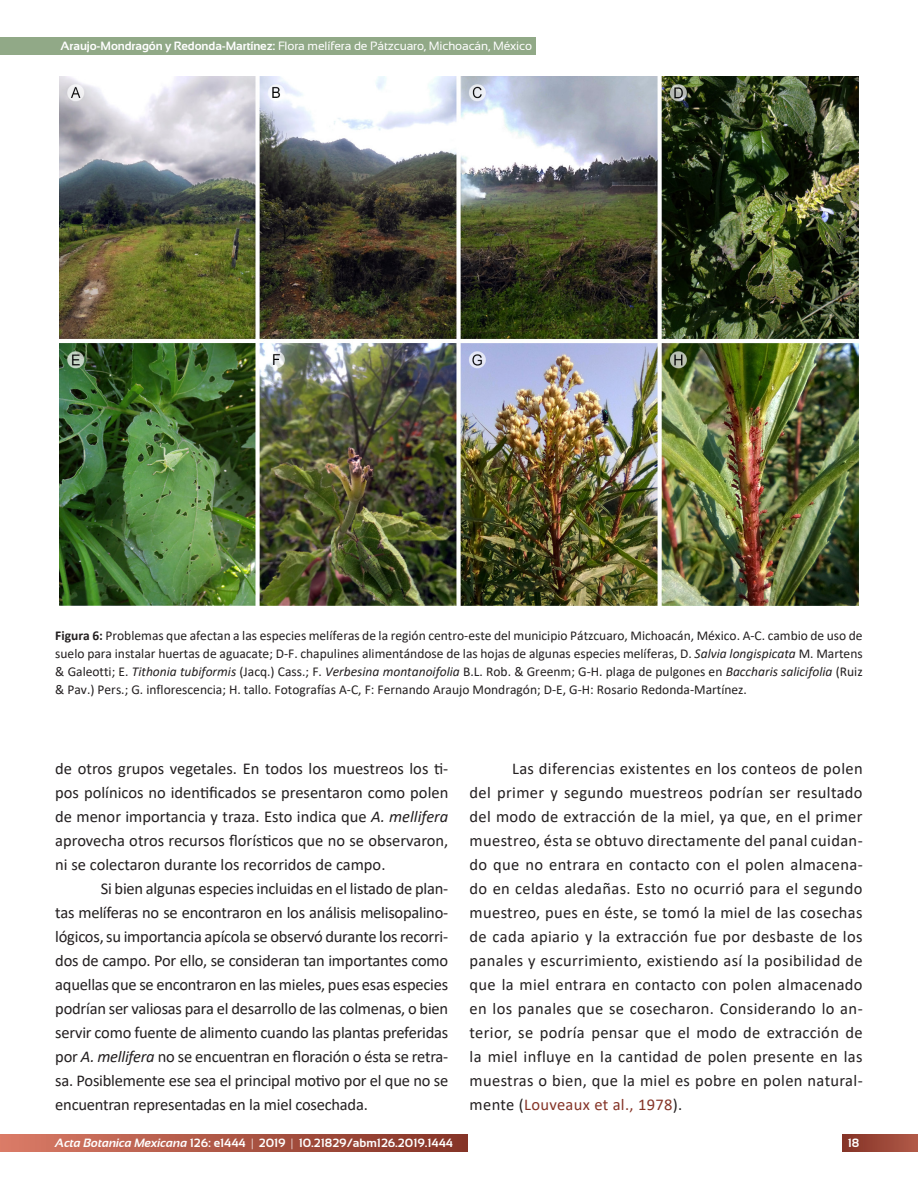
<style>
.page{position:relative;width:918px;height:1188px;background:#fff}
.page>*{position:absolute;margin:0;border:0;box-sizing:border-box;transform-origin:0 0}
.textobase{font:16.5px/24px "Calibri";color:#231f20;text-align:justify}
.piefigura{font:13.5px/18px "Calibri";color:#231f20;text-align:justify}
.t1{font:12px "Sansation";letter-spacing:-.01em;color:#fff}
.t2{font:700 12px "Sansation";color:#fff}
.s1{font-weight:700}
.s2{font-style:italic}
.s3{color:#853427}
.s4{font-weight:300}
</style>
<div class="page">
<div style="left:0;top:37px;width:536px;height:17px;background:#91a987"></div>
<div style="left:0;top:1134px;width:467px;height:17px;background:linear-gradient(to right,#d87a65,#833225)"></div>
<div style="left:842px;top:1134px;width:76px;height:17px;background:linear-gradient(to right,#843326,#b05947)"></div>
<img style="left:59px;top:77px;width:800px;height:528px">
<p class="t1" style="left:61px;top:39px;width:473px"><span class="s1">Araujo-Mondragón y Redonda-Martínez:</span> Flora melífera de Pátzcuaro, Michoacán, México</p>
<p class="piefigura" style="left:55px;top:626px;width:809px"><span class="s1">Figura 6:</span> Problemas que afectan a las especies melíferas de la región centro-este del municipio Pátzcuaro, Michoacán, México. A-C. cambio de uso de suelo para instalar huertas de aguacate; D-F. chapulines alimentándose de las hojas de algunas especies melíferas, D. <span class="s2">Salvia longispicata</span> M. Martens &amp; Galeotti; E. <span class="s2">Tithonia tubiformis</span> (Jacq.) Cass.; F. <span class="s2">Verbesina montanoifolia</span> B.L. Rob. &amp; Greenm; G-H. plaga de pulgones en <span class="s2">Baccharis salicifolia</span> (Ruiz &amp; Pav.) Pers.; G. inflorescencia; H. tallo. Fotografías A-C, F: Fernando Araujo Mondragón; D-E, G-H: Rosario Redonda-Martínez.</p>
<p class="textobase" style="left:55px;top:756px;width:395px">de otros grupos vegetales. En todos los muestreos los ti&shy;pos polínicos no identificados se presentaron como polen de menor importancia y traza. Esto indica que <span class="s2">A. mellifera </span>aprovecha otros recursos florísticos que no se observaron, ni se colectaron durante los recorridos de campo.</p>
<p class="textobase" style="left:55px;top:876px;width:395px;text-indent:45px">Si bien algunas especies incluidas en el listado de plan&shy;tas melíferas no se encontraron en los análisis melisopalino&shy;lógicos, su importancia apícola se observó durante los recorri&shy;dos de campo. Por ello, se consideran tan importantes como aquellas que se encontraron en las mieles, pues esas especies podrían ser valiosas para el desarrollo de las colmenas, o bien servir como fuente de alimento cuando las plantas preferidas por <span class="s2">A. mellifera</span> no se encuentran en floración o ésta se retra&shy;sa. Posiblemente ese sea el principal motivo por el que no se encuentran representadas en la miel cosechada.</p>
<p class="textobase" style="left:470px;top:756px;width:395px;text-indent:43px">Las diferencias existentes en los conteos de polen del primer y segundo muestreos podrían ser resultado del modo de extracción de la miel, ya que, en el primer muestreo, ésta se obtuvo directamente del panal cuidan&shy;do que no entrara en contacto con el polen almacena&shy;do en celdas aledañas. Esto no ocurrió para el segundo muestreo, pues en éste, se tomó la miel de las cosechas de cada apiario y la extracción fue por desbaste de los panales y escurrimiento, existiendo así la posibilidad de que la miel entrara en contacto con polen almacenado en los panales que se cosecharon. Considerando lo an&shy;terior, se podría pensar que el modo de extracción de la miel influye en la cantidad de polen presente en las muestras o bien, que la miel es pobre en polen natural&shy;mente (<span class="s3">Louveaux et al., 1978</span>).</p>
<p class="t2" style="left:55px;top:1136px;width:399px"><span class="s2">Acta Botanica Mexicana</span> 126: e1444 <span class="s4">|</span> 2019 <span class="s4">|</span> 10.21829/abm126.2019.1444</p>
<p class="t2" style="left:848px;top:1136px;width:13px">18</p>
</div>
